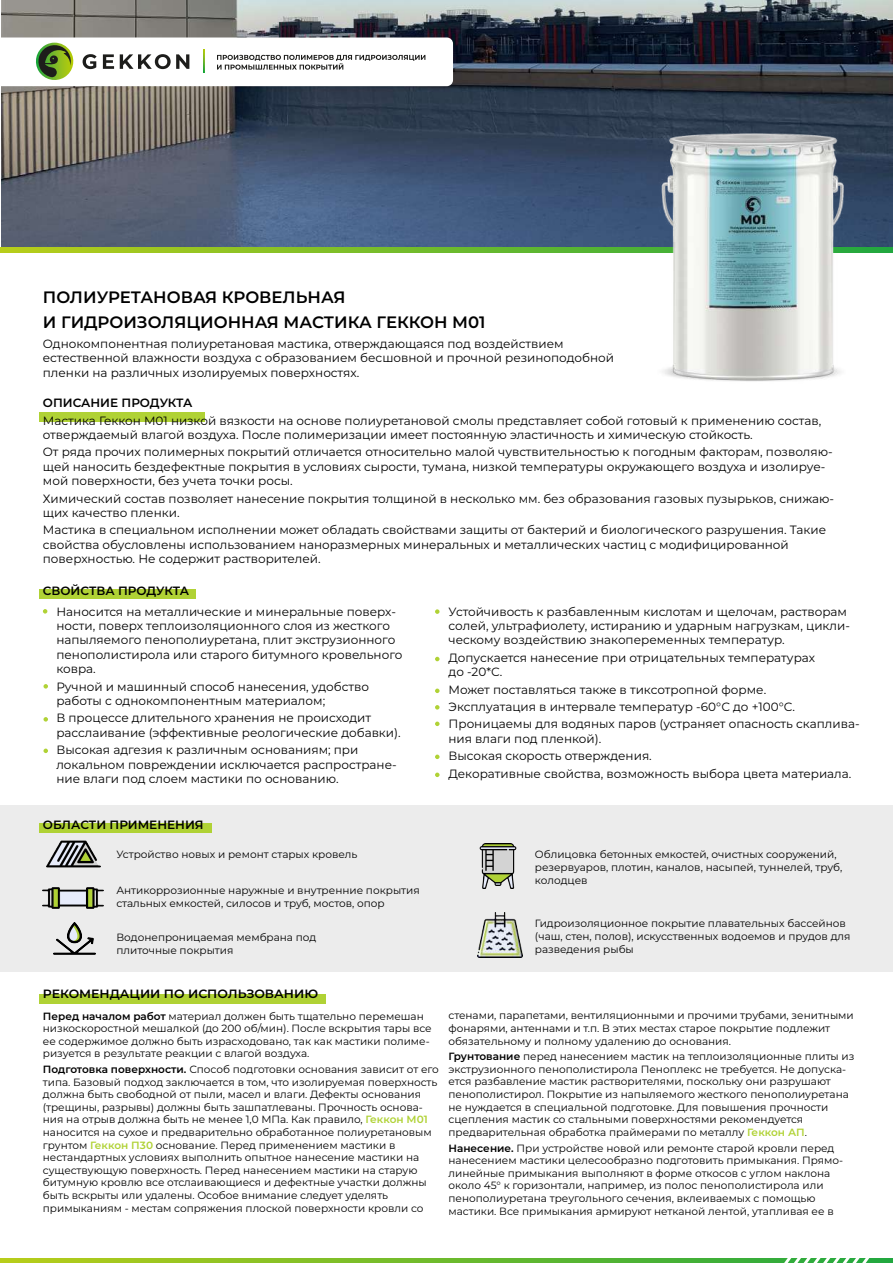
<style>
.page{position:relative;width:893px;height:1263px;background:#fff}
.page>*{position:absolute;margin:0;border:0;box-sizing:border-box;transform-origin:0 0}
.t1{font:600 16.5px/24.3px "Montserrat";color:#000}
.t2{font:12px/14.4px "Montserrat";color:#000}
.t3{font:600 12px "Montserrat";color:#000}
.t4{font:600 12px "Montserrat";color:#000;scale:1.04 1}
.t5{font:10.5px/12.6px "Montserrat";color:#000}
.s1{font-weight:600}
.s2{font-weight:600;color:#b0d235}
</style>
<div class="page">
<div style="left:39px;top:412px;width:165px;height:10px;background:#b0d235"></div>
<div style="left:39px;top:590px;width:156px;height:8px;background:#b0d235"></div>
<div style="left:39px;top:995px;width:287px;height:9px;background:#b0d235"></div>
<img style="left:2px;top:0;width:890px;height:248px">
<svg style="left:0;top:248px;width:614px;height:4px;background:#84c026"></svg>
<img style="left:614px;top:116px;width:278px;height:266px">
<svg style="left:2px;top:38px;width:451px;height:48px"></svg>
<img style="left:203px;top:50px;width:2px;height:23px">
<svg style="left:0;top:1259px;width:893px;height:4px;background:#74bc2a"></svg>
<svg style="left:770px;top:1259px;width:100px;height:4px"></svg>
<svg style="left:43px;top:609px;width:4px;height:5px"></svg>
<svg style="left:44px;top:684px;width:4px;height:4px"></svg>
<svg style="left:44px;top:717px;width:4px;height:5px"></svg>
<svg style="left:44px;top:748px;width:4px;height:5px"></svg>
<svg style="left:435px;top:609px;width:5px;height:5px"></svg>
<svg style="left:435px;top:657px;width:5px;height:4px"></svg>
<svg style="left:435px;top:705px;width:5px;height:5px"></svg>
<svg style="left:435px;top:722px;width:5px;height:4px"></svg>
<svg style="left:435px;top:688px;width:5px;height:5px"></svg>
<svg style="left:435px;top:754px;width:5px;height:5px"></svg>
<svg style="left:435px;top:772px;width:5px;height:5px"></svg>
<div style="left:0;top:806px;width:892px;height:166px;background:#ececec"></div>
<div style="left:39px;top:824px;width:173px;height:8px;background:#b0d235"></div>
<img style="left:42px;top:887px;width:62px;height:22px">
<img style="left:477px;top:912px;width:45px;height:45px">
<img style="left:46px;top:832px;width:55px;height:36px">
<img style="left:479px;top:843px;width:38px;height:45px">
<img style="left:53px;top:922px;width:43px;height:33px">
<h1 class="t1" style="left:43px;top:285px;width:444px">ПОЛИУРЕТАНОВАЯ КРОВЕЛЬНАЯ<br>И ГИДРОИЗОЛЯЦИОННАЯ МАСТИКА ГЕККОН М01</h1>
<p class="t2" style="left:43px;top:336px;width:573px">Однокомпонентная полиуретановая мастика, отверждающаяся под воздействием естественной влажности воздуха с образованием бесшовной и прочной резиноподобной пленки на различных изолируемых поверхностях.</p>
<p class="t3" style="left:43px;top:394px;width:151px">ОПИСАНИЕ ПРОДУКТА</p>
<p class="t2" style="left:43px;top:413px;width:780px">Мастика Геккон М01 низкой вязкости на основе полиуретановой смолы представляет собой готовый к применению состав, отверждаемый влагой воздуха. После полимеризации имеет постоянную эластичность и химическую стойкость.</p>
<p class="t2" style="left:43px;top:444px;width:791px">От ряда прочих полимерных покрытий отличается относительно малой чувствительностью к погодным факторам, позволяю&shy;щей наносить бездефектные покрытия в условиях сырости, тумана, низкой температуры окружающего воздуха и изолируе&shy;мой поверхности, без учета точки росы.</p>
<p class="t2" style="left:43px;top:491px;width:793px">Химический состав позволяет нанесение покрытия толщиной в несколько мм. без образования газовых пузырьков, снижаю&shy;щих качество пленки.</p>
<p class="t2" style="left:43px;top:522px;width:785px">Мастика в специальном исполнении может обладать свойствами защиты от бактерий и биологического разрушения. Такие свойства обусловлены использованием наноразмерных минеральных и металлических частиц с модифицированной поверхностью. Не содержит растворителей.</p>
<p class="t3" style="left:43px;top:582px;width:148px">СВОЙСТВА ПРОДУКТА</p>
<p class="t2" style="left:56px;top:604px;width:347px">Наносится на металлические и минеральные поверх&shy;ности, поверх теплоизоляционного слоя из жесткого напыляемого пенополиуретана, плит экструзионного пенополистирола или старого битумного кровельного ковра.</p>
<p class="t2" style="left:56px;top:679px;width:314px">Ручной и машинный способ нанесения, удобство работы с однокомпонентным материалом;</p>
<p class="t2" style="left:56px;top:710px;width:346px">В процессе длительного хранения не происходит расслаивание (эффективные реологические добавки).</p>
<p class="t2" style="left:56px;top:742px;width:342px">Высокая адгезия к различным основаниям; при локальном повреждении исключается распростране&shy;ние влаги под слоем мастики по основанию.</p>
<p class="t3" style="left:43px;top:816px;width:162px">ОБЛАСТИ ПРИМЕНЕНИЯ</p>
<p class="t2" style="left:448px;top:604px;width:403px">Устойчивость к разбавленным кислотам и щелочам, растворам солей, ультрафиолету, истиранию и ударным нагрузкам, цикли&shy;ческому воздействию знакопеременных температур.</p>
<p class="t2" style="left:448px;top:650px;width:368px">Допускается нанесение при отрицательных температурах до -20*С.</p>
<p class="t2" style="left:448px;top:680px;width:413px;line-height:17.4px">Может поставляться также в тиксотропной форме.<br>Эксплуатация в интервале температур -60°С до +100°С.<br>Проницаемы для водяных паров (устраняет опасность скаплива-</p>
<p class="t2" style="left:448px;top:729px;width:404px;line-height:17.4px">ния влаги под пленкой).<br>Высокая скорость отверждения.<br>Декоративные свойства, возможность выбора цвета материала.</p>
<p class="t5" style="left:116px;top:848px;width:243px">Устройство новых и ремонт старых кровель</p>
<p class="t5" style="left:535px;top:848px;width:309px">Облицовка бетонных емкостей, очистных сооружений, резервуаров, плотин, каналов, насыпей, туннелей, труб, колодцев</p>
<p class="t5" style="left:535px;top:917px;width:317px">Гидроизоляционное покрытие плавательных бассейнов (чаш, стен, полов), искусственных водоемов и прудов для разведения рыбы</p>
<p class="t5" style="left:116px;top:884px;width:305px">Антикоррозионные наружные и внутренние покрытия стальных емкостей, силосов и труб, мостов, опор</p>
<p class="t5" style="left:116px;top:930px;width:202px">Водонепроницаемая мембрана под плиточные покрытия</p>
<p class="t4" style="left:43px;top:985px;width:266px">РЕКОМЕНДАЦИИ ПО ИСПОЛЬЗОВАНИЮ</p>
<p class="t5" style="left:43px;top:1009px;width:390px"><span class="s1">Перед началом работ</span> материал должен быть тщательно перемешан низкоскоростной мешалкой (до 200 об/мин). После вскрытия тары все ее содержимое должно быть израсходовано, так как мастики полиме&shy;ризуется в результате реакции с влагой воздуха.</p>
<p class="t5" style="left:43px;top:1062px;width:398px"><span class="s1">Подготовка поверхности.</span> Способ подготовки основания зависит от его типа. Базовый подход заключается в том, что изолируемая поверхность должна быть свободной от пыли, масел и влаги. Дефекты основания (трещины, разрывы) должны быть зашпатлеваны. Прочность основа&shy;ния на отрыв должна быть не менее 1,0 МПа. Как правило, <span class="s2">Геккон М01 </span>наносится на сухое и предварительно обработанное полиуретановым грунтом <span class="s2">Геккон П30</span> основание. Перед применением мастики в нестандартных условиях выполнить опытное нанесение мастики на существующую поверхность. Перед нанесением мастики на старую битумную кровлю все отслаивающиеся и дефектные участки должны быть вскрыты или удалены. Особое внимание следует уделять примыканиям - местам сопряжения плоской поверхности кровли со</p>
<p class="t5" style="left:448px;top:1009px;width:407px">стенами, парапетами, вентиляционными и прочими трубами, зенитными фонарями, антеннами и т.п. В этих местах старое покрытие подлежит обязательному и полному удалению до основания.</p>
<p class="t5" style="left:448px;top:1050px;width:407px"><span class="s1">Грунтование</span> перед нанесением мастик на теплоизоляционные плиты из экструзионного пенополистирола Пеноплекс не требуется. Не допуска&shy;ется разбавление мастик растворителями, поскольку они разрушают пенополистирол. Покрытие из напыляемого жесткого пенополиуретана не нуждается в специальной подготовке. Для повышения прочности сцепления мастик со стальными поверхностями рекомендуется предварительная обработка праймерами по металлу <span class="s2">Геккон АП</span>.</p>
<p class="t5" style="left:448px;top:1141px;width:396px"><span class="s1">Нанесение.</span> При устройстве новой или ремонте старой кровли перед нанесением мастики целесообразно подготовить примыкания. Прямо&shy;линейные примыкания выполняют в форме откосов с углом наклона около 45° к горизонтали, например, из полос пенополистирола или пенополиуретана треугольного сечения, вклеиваемых с помощью мастики. Все примыкания армируют нетканой лентой, утапливая ее в</p>
</div>
